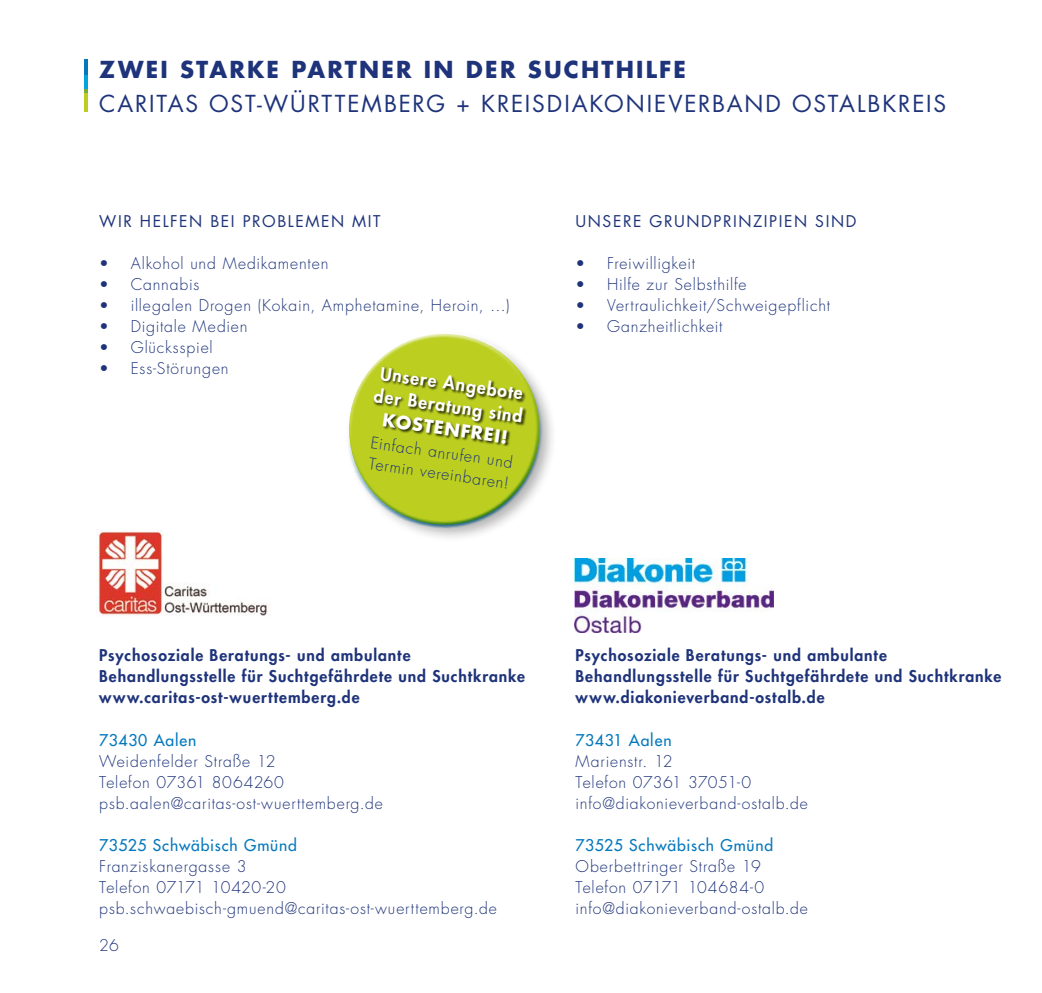
<style>
.page{position:relative;width:1042px;height:993px;background:#fff}
.page>*{position:absolute;margin:0;border:0;box-sizing:border-box;transform-origin:0 0}
.H3_Titel_book{font:22.75px "Futura Std";letter-spacing:.08em;color:#1e337a}
.H3_Titel_book-2{font:700 22.75px "Futura Std";letter-spacing:.1em;color:#1e337a}
.t1{font:800 17.5px/22.8px "Futura Std";color:#fff}
.t2{font:700 17.5px "Futura Std";color:#fff}
.text_book{font:300 15.75px/21px "Futura Std";letter-spacing:.05em;color:#1e337a}
.P_Text_heavy{font:800 15.75px "Futura Std";letter-spacing:.06em;color:#1e337a}
.P_Text{font:300 15.75px "Futura Std";letter-spacing:.05em;color:#1e337a}
.text_book-2{font:500 15.75px "Futura Std";letter-spacing:.05em;color:#0578bd}
.H4_Überschift{font:15.75px "Futura Std";letter-spacing:.1em;color:#1e337a}
.H4_Überschift-2{font:300 15.75px "Futura Std";letter-spacing:.055em;color:#1e337a}
.text_book-3{font:300 15.75px "Futura Std";letter-spacing:.025em;color:#1e337a}
</style>
<div class="page">
<img style="left:574px;top:558px;width:199px;height:74px">
<hr style="left:84px;top:60px;width:4px;height:15px;background:#0578bd">
<svg style="left:84px;top:88px;width:4px;height:5px"></svg>
<hr style="left:84px;top:75px;width:4px;height:13px;background:#00a5df">
<hr style="left:84px;top:93px;width:4px;height:19px;background:#bccf21">
<svg style="left:406px;top:333px;width:77px;height:9px"></svg>
<svg style="left:348px;top:342px;width:205px;height:196px;fill:#bccf21"></svg>
<div style="left:373px;top:366px;width:154px;height:80px;background:#000;opacity:.75"></div>
<img style="left:98px;top:529px;width:169px;height:87px">
<h3 class="H3_Titel_book-2" style="left:99px;top:55px;width:588px">ZWEI STARKE PARTNER IN DER SUCHTHILFE</h3>
<h3 class="H3_Titel_book" style="left:99px;top:89px;width:848px">CARITAS OST-WÜRTTEMBERG + KREISDIAKONIEVERBAND OSTALBKREIS</h3>
<h4 class="H4_Überschift" style="left:99px;top:210px;width:283px">WIR HELFEN BEI PROBLEMEN MIT</h4>
<h4 class="H4_Überschift-2" style="left:99px;top:253px;width:231px">• Alkohol und Medikamenten</h4>
<p class="P_Text" style="left:99px;top:274px;width:102px">• Cannabis</p>
<p class="P_Text" style="left:99px;top:295px;width:412px">• illegalen Drogen (Kokain, Amphetamine, Heroin, …)</p>
<p class="P_Text" style="left:99px;top:316px;width:150px">• Digitale Medien</p>
<p class="P_Text" style="left:99px;top:337px;width:115px">• Glücksspiel</p>
<p class="P_Text" style="left:99px;top:358px;width:131px">• Ess-Störungen</p>
<p class="t1" style="left:379px;top:361px;width:151px;rotate:8deg">Unsere Angebote der Beratung sind</p>
<p class="t2" style="left:384px;top:408px;width:128px;rotate:8deg">KOSTENFREI!</p>
<p class="text_book" style="left:372px;top:432px;width:145px;rotate:8deg">Einfach anrufen und<br>Termin vereinbaren!</p>
<h4 class="H4_Überschift" style="left:575px;top:210px;width:282px">UNSERE GRUNDPRINZIPIEN SIND</h4>
<p class="P_Text" style="left:575px;top:253px;width:121px">• Freiwilligkeit</p>
<p class="P_Text" style="left:575px;top:274px;width:173px">• Hilfe zur Selbsthilfe</p>
<p class="P_Text" style="left:575px;top:295px;width:256px">• Vertraulichkeit/Schweigepflicht</p>
<p class="P_Text" style="left:575px;top:316px;width:148px">• Ganzheitlichkeit</p>
<p class="P_Text_heavy" style="left:99px;top:645px;width:313px">Psychosoziale Beratungs- und ambulante</p>
<p class="P_Text_heavy" style="left:99px;top:666px;width:427px">Behandlungsstelle für Suchtgefährdete und Suchtkranke</p>
<p class="P_Text_heavy" style="left:99px;top:687px;width:262px">www.caritas-ost-wuerttemberg.de</p>
<p class="text_book-2" style="left:99px;top:729px;width:99px">73430 Aalen</p>
<p class="text_book" style="left:99px;top:750px;width:178px">Weidenfelder Straße 12</p>
<p class="text_book" style="left:99px;top:771px;width:285px">Telefon 07361 8064260 psb.aalen@caritas-ost-wuerttemberg.de</p>
<p class="text_book-2" style="left:99px;top:834px;width:199px">73525 Schwäbisch Gmünd</p>
<p class="text_book" style="left:99px;top:855px;width:149px">Franziskanergasse 3</p>
<p class="text_book" style="left:99px;top:876px;width:399px">Telefon 07171 10420-20 psb.schwaebisch-gmuend@caritas-ost-wuerttemberg.de</p>
<p class="P_Text_heavy" style="left:575px;top:645px;width:313px">Psychosoziale Beratungs- und ambulante</p>
<p class="P_Text_heavy" style="left:575px;top:666px;width:427px">Behandlungsstelle für Suchtgefährdete und Suchtkranke</p>
<p class="P_Text_heavy" style="left:575px;top:687px;width:250px">www.diakonieverband-ostalb.de</p>
<p class="text_book-2" style="left:575px;top:729px;width:97px">73431 Aalen</p>
<p class="text_book" style="left:575px;top:750px;width:99px">Marienstr. 12</p>
<p class="text_book-3" style="left:575px;top:772px;width:177px">Telefon 07361 37051-0</p>
<p class="text_book" style="left:575px;top:792px;width:234px">info@diakonieverband-ostalb.de</p>
<p class="text_book-2" style="left:575px;top:834px;width:199px">73525 Schwäbisch Gmünd</p>
<p class="text_book" style="left:575px;top:855px;width:187px">Oberbettringer Straße 19</p>
<p class="text_book" style="left:575px;top:876px;width:190px">Telefon 07171 104684-0</p>
<p class="text_book" style="left:575px;top:897px;width:234px">info@diakonieverband-ostalb.de</p>
</div>
